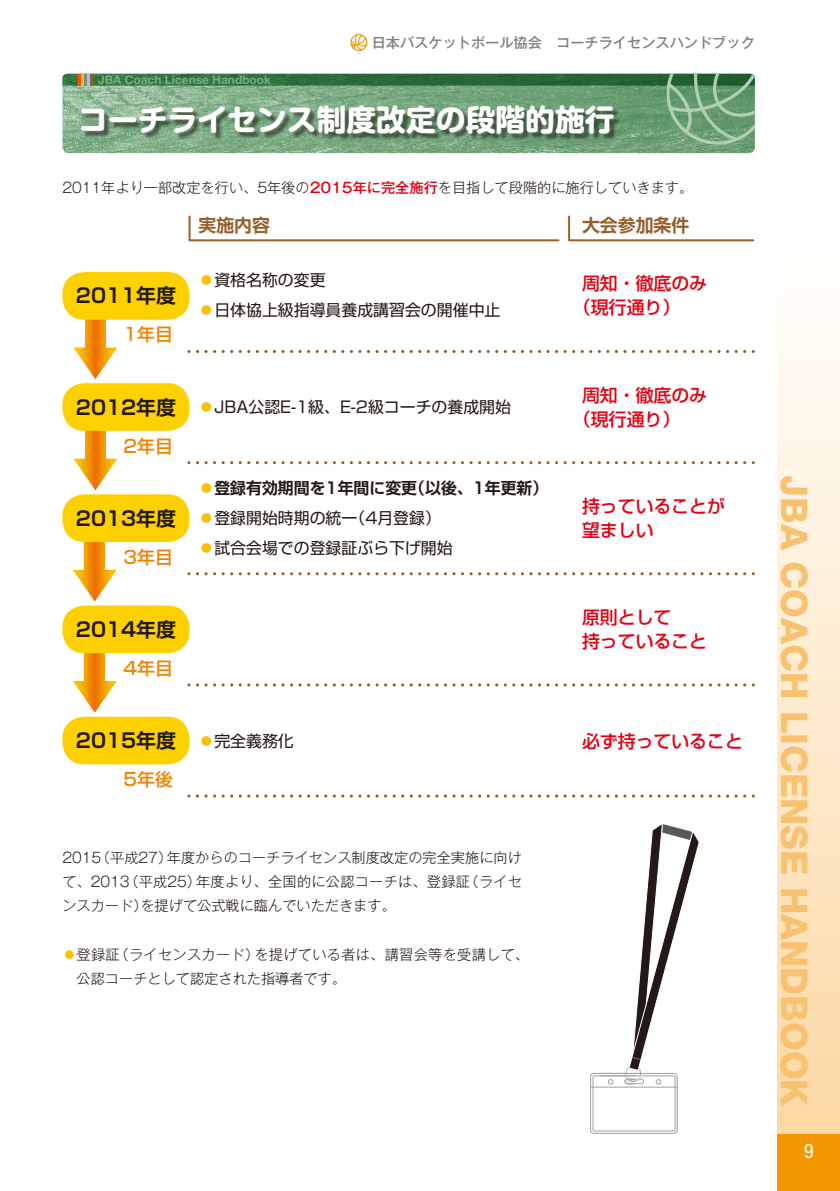
<style>
.page{position:relative;width:840px;height:1191px;background:#fff}
.page>*{position:absolute;margin:0;border:0;box-sizing:border-box;transform-origin:0 0}
.t1{font:800 36.8px "Helvetica Neue LT Std";color:#f9c270}
.t2{font:700 29.8px "Shin M Go Pro";color:#fff}
.t3{font:700 19.8px "Shin Go Pro De";color:#231916}
.t4{font:condensed 19.8px "Helvetica Neue LT Std";color:#fff}
.t5{font:500 17.8px/23.8px "Shin Go Pro";color:#e60013}
.t6{font:500 17.8px "Shin Go Pro";color:#f08300}
.t7{font:700 17.8px "Shin Go Pro De";color:#955f2a}
.t8{font:15.8px/29.8px "Shin Go Pro";color:#231916}
.t9{font:700 15.8px "Shin Go Pro De";color:#231916}
.t10{font:300 14.2px/24px "Gothic MB101 Pro";color:#231916;text-align:justify}
.t11{font:300 14.2px/24px "Gothic MB101 Pro";letter-spacing:.025em;color:#231916}
.t12{font:500 14.2px "Gothic MB101 Pro";color:#7e7e7e}
.t13{font:700 12px "Helvetica Neue LT Std";color:#77af84}
.s1{font-weight:500;color:#e60013}
.s2{color:#fabf00}
.s3{font-family:"Shin Go Pro";font-weight:400;color:#fabf00}
</style>
<div class="page">
<div style="left:777px;top:0;width:62px;height:1191px;background:linear-gradient(to bottom,#fff,#fcd8a3)"></div>
<div style="left:777px;top:1134px;width:62px;height:57px;background:#f39800"></div>
<svg style="left:350px;top:34px;width:18px;height:17px"></svg>
<svg style="left:85px;top:431px;width:20px;height:28px"></svg>
<svg style="left:74px;top:459px;width:43px;height:31px"></svg>
<svg style="left:85px;top:542px;width:20px;height:28px"></svg>
<svg style="left:73px;top:570px;width:44px;height:31px"></svg>
<svg style="left:85px;top:653px;width:20px;height:28px"></svg>
<svg style="left:73px;top:681px;width:44px;height:31px"></svg>
<svg style="left:85px;top:320px;width:20px;height:27px"></svg>
<svg style="left:73px;top:347px;width:44px;height:32px"></svg>
<div style="left:62px;top:272px;width:127px;height:48px;background:#fdd000;border-radius:22px"></div>
<div style="left:62px;top:383px;width:127px;height:48px;background:#fdd000;border-radius:22px"></div>
<div style="left:62px;top:716px;width:127px;height:48px;background:#fdd000;border-radius:22px"></div>
<div style="left:62px;top:605px;width:127px;height:48px;background:#fdd000;border-radius:22px"></div>
<div style="left:62px;top:494px;width:127px;height:48px;background:#fdd000;border-radius:22px"></div>
<svg style="left:188px;top:215px;width:372px;height:27px"></svg>
<svg style="left:568px;top:215px;width:186px;height:27px"></svg>
<svg style="left:197px;top:350px;width:556px;height:3px"></svg>
<svg style="left:197px;top:572px;width:556px;height:3px"></svg>
<svg style="left:197px;top:461px;width:556px;height:3px"></svg>
<svg style="left:197px;top:683px;width:556px;height:3px"></svg>
<svg style="left:197px;top:794px;width:556px;height:3px"></svg>
<svg style="left:62px;top:74px;width:692px;height:79px;background:#79a982"></svg>
<svg style="left:62px;top:74px;width:692px;height:71px;background:#66936d"></svg>
<div style="left:592px;top:1075px;width:82px;height:56px;border:1px solid #a0a0a1;border-radius:2px"></div>
<div style="left:590px;top:1073px;width:87px;height:60px;border:1px solid #a0a0a1;border-radius:3px"></div>
<hr style="left:590px;top:1086px;width:86px;height:1px;background:#a0a0a1">
<svg style="left:607px;top:1079px;width:5px;height:5px"></svg>
<hr style="left:599px;top:1075px;width:37px;height:1px;background:#a0a0a1">
<hr style="left:597px;top:1073px;width:41px;height:1px;background:#a0a0a1">
<svg style="left:624px;top:824px;width:75px;height:260px"></svg>
<p class="t13" style="left:98px;top:72px;width:174px">JBA Coach License Handbook</p>
<p class="t12" style="left:371px;top:31px;width:384px">日本バスケットボール協会　コーチライセンスハンドブック</p>
<h2 class="t2" style="left:78px;top:95px;width:537px">コーチライセンス制度改定の段階的施行</h2>
<p class="t10" style="left:62px;top:174px;width:632px">2011年より一部改定を行い、5年後の<span class="s1">2015年に完全施行</span>を目指して段階的に施行していきます。</p>
<h3 class="t3" style="left:76px;top:280px;width:101px">2011年度</h3>
<p class="t6" style="left:123px;top:320px;width:51px">1年目</p>
<h3 class="t3" style="left:76px;top:391px;width:101px">2012年度</h3>
<p class="t6" style="left:123px;top:431px;width:51px">2年目</p>
<h3 class="t3" style="left:76px;top:502px;width:101px">2013年度</h3>
<p class="t6" style="left:123px;top:542px;width:51px">3年目</p>
<h3 class="t3" style="left:76px;top:613px;width:101px">2014年度</h3>
<p class="t6" style="left:123px;top:653px;width:51px">4年目</p>
<h3 class="t3" style="left:76px;top:724px;width:101px">2015年度</h3>
<p class="t6" style="left:123px;top:764px;width:51px">5年後</p>
<p class="t7" style="left:198px;top:211px;width:73px">実施内容</p>
<p class="t7" style="left:581px;top:211px;width:109px">大会参加条件</p>
<p class="t8" style="left:198px;top:263px;width:303px"><span class="s2">◦</span>資格名称の変更<br><span class="s2">◦</span>日体協上級指導員養成講習会の開催中止</p>
<p class="t5" style="left:572px;top:269px;width:135px;text-indent:9px">周知・徹底のみ（現行通り）</p>
<p class="t8" style="left:198px;top:390px;width:314px"><span class="s2">◦</span>JBA公認E-1級、E-2級コーチの養成開始</p>
<p class="t9" style="left:198px;top:475px;width:351px"><span class="s3">◦</span>登録有効期間を1年間に変更（以後、1年更新）</p>
<p class="t8" style="left:198px;top:501px;width:255px"><span class="s2">◦</span>登録開始時期の統一（4月登録）<span class="s2">◦</span>試合会場での登録証ぶら下げ開始</p>
<p class="t8" style="left:198px;top:723px;width:97px"><span class="s2">◦</span>完全義務化</p>
<p class="t5" style="left:572px;top:381px;width:135px;text-indent:9px">周知・徹底のみ（現行通り）</p>
<p class="t5" style="left:581px;top:492px;width:144px">持っていることが望ましい</p>
<p class="t5" style="left:581px;top:603px;width:127px">原則として<br>持っていること</p>
<p class="t5" style="left:581px;top:727px;width:162px">必ず持っていること</p>
<p class="t10" style="left:62px;top:843px;width:461px">2015（平成27）年度からのコーチライセンス制度改定の完全実施に向けて、2013（平成25）年度より、全国的に公認コーチは、登録証（ライセンスカード）を提げて公式戦に臨んでいただきます。</p>
<p class="t11" style="left:77px;top:940px;width:454px;text-indent:-14px"><span class="s2">◦</span>登録証（ライセンスカード）を提げている者は、講習会等を受講して、公認コーチとして認定された指導者です。</p>
<h1 class="t1" style="left:815px;top:475px;width:633px;rotate:90deg">JBA COACH LICENSE HANDBOOK</h1>
<h3 class="t4" style="left:803px;top:1139px;width:11px">9</h3>
</div>
